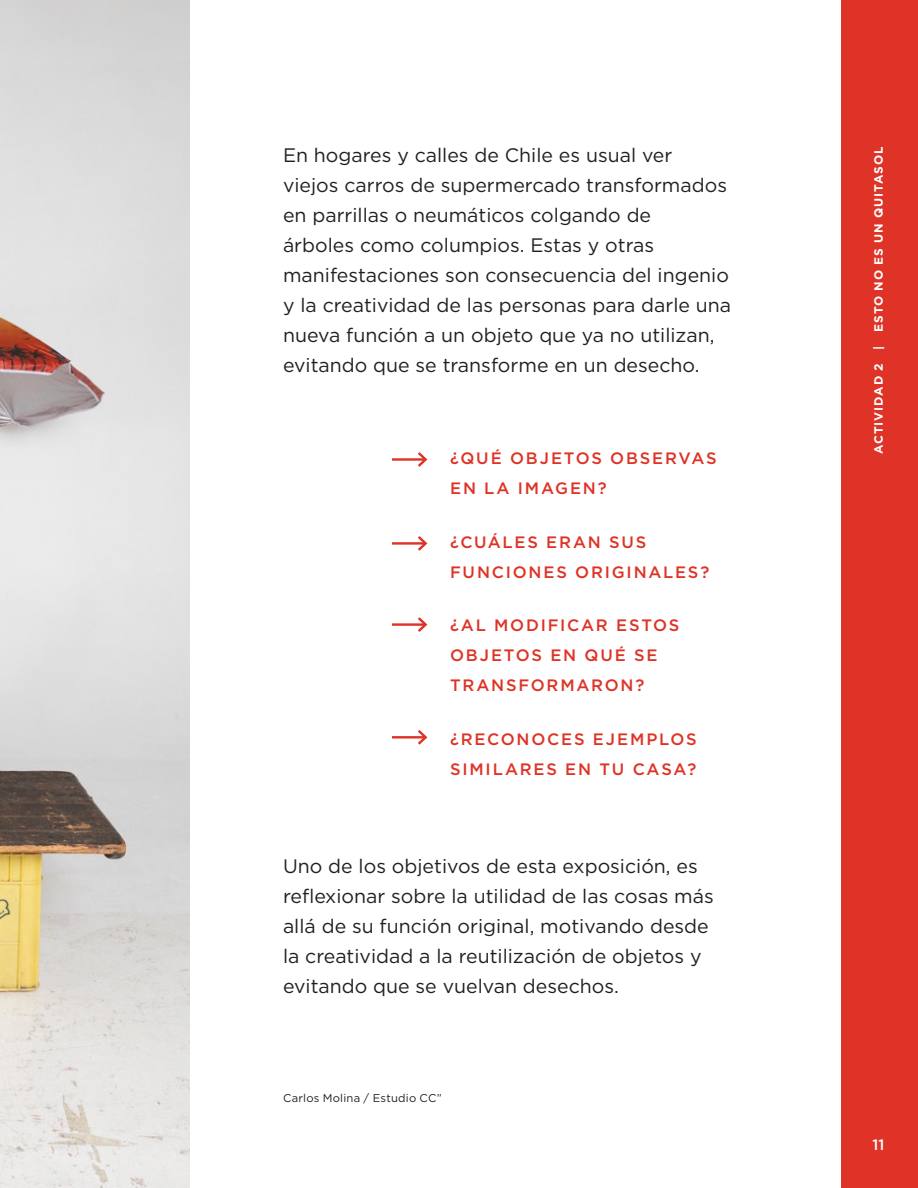
<style>
.page{position:relative;width:918px;height:1188px;background:#fff}
.page>*{position:absolute;margin:0;border:0;box-sizing:border-box;transform-origin:0 0}
.t1{font:19.5px/30px "Gotham";color:#231f20}
.Texto_largo{font:500 16.5px/30px "Gotham";letter-spacing:.11em;color:#de3326}
.t2{font:500 15px "Gotham";color:#fff}
.t3{font:700 12px "Gotham";letter-spacing:.08em;color:#fff}
.Texto_largo-2{font:11.25px "Gotham";letter-spacing:.015em;color:#231f20}
</style>
<div class="page">
<div style="left:841px;top:0;width:77px;height:1188px;background:#de3326"></div>
<hr style="left:392px;top:458px;width:34px;height:3px;background:#de3326">
<svg style="left:415px;top:452px;width:13px;height:15px"></svg>
<hr style="left:392px;top:542px;width:34px;height:3px;background:#de3326">
<svg style="left:415px;top:536px;width:13px;height:15px"></svg>
<hr style="left:392px;top:623px;width:34px;height:3px;background:#de3326">
<svg style="left:415px;top:617px;width:13px;height:15px"></svg>
<hr style="left:392px;top:736px;width:34px;height:3px;background:#de3326">
<svg style="left:415px;top:730px;width:13px;height:15px"></svg>
<img style="left:0;top:0;width:189px;height:1188px">
<p class="t1" style="left:283px;top:140px;width:450px">En hogares y calles de Chile es usual ver viejos carros de supermercado transformados en parrillas o neumáticos colgando de<br>árboles como columpios. Estas y otras manifestaciones son consecuencia del ingenio y la creatividad de las personas para darle una nueva función a un objeto que ya no utilizan, evitando que se transforme en un desecho.</p>
<p class="Texto_largo" style="left:450px;top:443px;width:268px">¿QUÉ OBJETOS OBSERVAS<br>EN LA IMAGEN?</p>
<p class="Texto_largo" style="left:450px;top:527px;width:261px">¿CUÁLES ERAN SUS<br>FUNCIONES ORIGINALES?</p>
<p class="Texto_largo" style="left:450px;top:610px;width:231px">¿AL MODIFICAR ESTOS<br>OBJETOS EN QUÉ SE<br>TRANSFORMARON?</p>
<p class="Texto_largo" style="left:450px;top:724px;width:248px">¿RECONOCES EJEMPLOS<br>SIMILARES EN TU CASA?</p>
<p class="t1" style="left:283px;top:850px;width:432px">Uno de los objetivos de esta exposición, es reflexionar sobre la utilidad de las cosas más allá de su función original, motivando desde la creatividad a la reutilización de objetos y evitando que se vuelvan desechos.</p>
<p class="Texto_largo-2" style="left:283px;top:1091px;width:160px">Carlos Molina / Estudio CC”</p>
<p class="t3" style="left:872px;top:454px;width:309px;rotate:-90deg">ACTIVIDAD 2 | ESTO NO ES UN QUITASOL</p>
<p class="t2" style="left:873px;top:1135px;width:13px">11</p>
</div>
